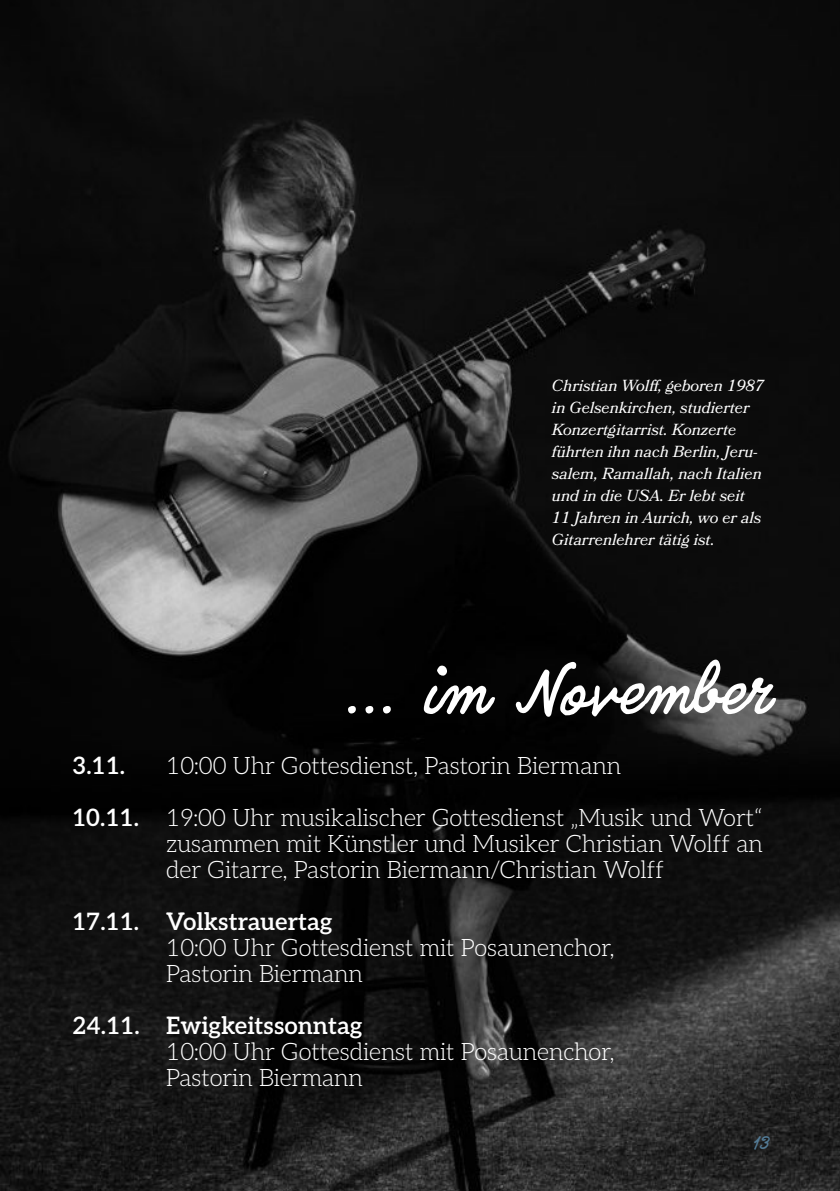
<style>
.page{position:relative;width:840px;height:1191px;background:#fff}
.page>*{position:absolute;margin:0;border:0;box-sizing:border-box;transform-origin:0 0}
.t1{font:57.2px "Quimby Gubernatorial";color:#fff}
.t2{font:300 24px/26px "Aleo";color:#fff}
.t3{font:600 24px "Aleo";color:#fff}
.t4{font:italic 16px/22px "Bookmania";color:#fff}
.t5{font:16px "Quimby Gubernatorial";color:#537b96}
.s1{font-weight:600}
</style>
<div class="page">
<img style="left:0;top:0;width:839px;height:1191px">
<p class="t4" style="left:551px;top:374px;width:213px">Christian Wolff, geboren 1987 in Gelsenkirchen, studierter<br>Konzertgitarrist. Konzerte führten ihn nach Berlin, Jeru&shy;salem, Ramallah, nach Italien und in die USA. Er lebt seit<br>11 Jahren in Aurich, wo er als<br>Gitarrenlehrer tätig ist.</p>
<h1 class="t1" style="left:342px;top:659px;width:427px">... im November</h1>
<p class="t3" style="left:72px;top:746px;width:55px">3.11.</p>
<p class="t2" style="left:72px;top:738px;width:691px;line-height:52px;text-indent:94px">10:00 Uhr Gottesdienst, Pastorin Biermann<br><span class="s1">10.11.</span> 19:00 Uhr musikalischer Gottesdienst „Musik und Wort“</p>
<p class="t2" style="left:166px;top:829px;width:597px">zusammen mit Künstler und Musiker Christian Wolff an der Gitarre, Pastorin Biermann/Christian Wolff</p>
<p class="t3" style="left:72px;top:902px;width:261px">17.11. Volkstrauertag</p>
<p class="t2" style="left:166px;top:933px;width:449px">10:00 Uhr Gottesdienst mit Posaunenchor,<br>Pastorin Biermann</p>
<p class="t3" style="left:72px;top:1006px;width:291px">24.11. Ewigkeitssonntag</p>
<p class="t2" style="left:166px;top:1037px;width:449px">10:00 Uhr Gottesdienst mit Posaunenchor,<br>Pastorin Biermann</p>
<p class="t5" style="left:752px;top:1133px;width:18px">13</p>
</div>
